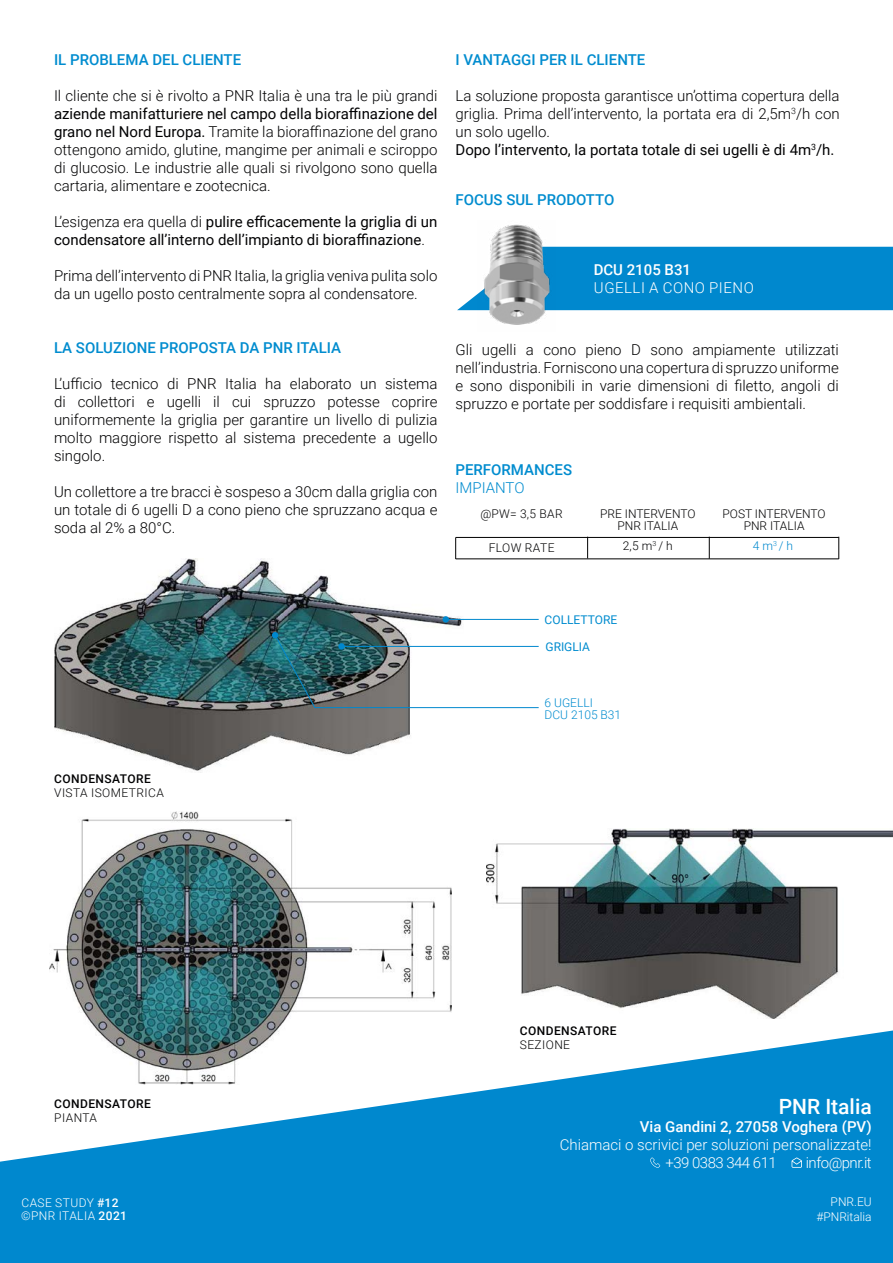
<style>
.page{position:relative;width:893px;height:1263px;background:#fff}
.page>*{position:absolute;margin:0;border:0;box-sizing:border-box;transform-origin:0 0}
.t1{font:500 21px "Roboto";color:#fff}
.t2{font:300 15px/18px "Roboto";color:#020203;text-align:justify}
.t3{font:15px/18px "Roboto";color:#020203}
.t4{font:500 15px "Roboto";color:#008ccf}
.t5{font:300 15px/18px "Roboto";color:#fff}
.t6{font:500 15px "Roboto";color:#fff}
.t7{font:300 15px "Roboto";letter-spacing:.035em;color:#fff}
.t8{font:300 15px "Roboto";letter-spacing:-.035em;color:#fff}
.t9{font:300 15px "Roboto";color:#008ccf}
.t10{font:300 12px/12px "Roboto";color:#020203;text-align:center}
.t11{font:500 12px "Roboto";letter-spacing:.035em;color:#020203}
.t12{font:300 12px "Roboto";letter-spacing:.035em;color:#020203}
.t13{font:300 12px/13.5px "Roboto";letter-spacing:.035em;color:#fff}
.t14{font:12px "Roboto";color:#008ccf}
.t15{font:300 12px/12px "Roboto";color:#008ccf}
.t16{font:300 12px/14.4px "Roboto";letter-spacing:.015em;color:#fff;text-align:right}
.t17{font:300 12px "Roboto";color:#0088ce}
.s1{font-weight:400}
.s2{font-weight:300}
.s3{font-weight:500}
</style>
<div class="page">
<svg style="left:0;top:1030px;width:893px;height:233px;fill:#0088ce"></svg>
<div style="left:457px;top:247px;width:436px;height:63px;background:#0088ce"></div>
<img style="left:486px;top:828px;width:407px;height:190px">
<img style="left:54px;top:559px;width:409px;height:212px">
<img style="left:478px;top:224px;width:78px;height:101px">
<img style="left:49px;top:811px;width:403px;height:273px">
<hr style="left:456px;top:537px;width:383px;height:1px;background:#000">
<hr style="left:456px;top:559px;width:383px;height:1px;background:#000">
<svg style="left:455px;top:537px;width:1px;height:22px"></svg>
<svg style="left:587px;top:538px;width:1px;height:20px"></svg>
<svg style="left:709px;top:538px;width:1px;height:21px"></svg>
<svg style="left:838px;top:537px;width:1px;height:22px"></svg>
<svg style="left:272px;top:632px;width:267px;height:76px"></svg>
<svg style="left:792px;top:1157px;width:10px;height:11px"></svg>
<svg style="left:650px;top:1157px;width:10px;height:11px"></svg>
<div style="left:338px;top:643px;width:7px;height:7px;background:#0088ce;border-radius:50%"></div>
<div style="left:443px;top:616px;width:6px;height:7px;background:#0088ce;border-radius:50%"></div>
<hr style="left:342px;top:646px;width:197px;height:1px;background:#0088ce">
<hr style="left:446px;top:619px;width:93px;height:1px;background:#0088ce">
<p class="t4" style="left:54px;top:49px;width:189px">IL PROBLEMA DEL CLIENTE</p>
<p class="t2" style="left:54px;top:86px;width:385px">Il cliente che si è rivolto a PNR Italia è una tra le più grandi</p>
<p class="t2" style="left:54px;top:104px;width:385px"><span class="s1">aziende manifatturiere nel campo della bioraffinazione del grano nel Nord Europa.</span> Tramite la bioraffinazione del grano ottengono amido, glutine, mangime per animali e sciroppo di glucosio. Le industrie alle quali si rivolgono sono quella cartaria, alimentare e zootecnica.</p>
<p class="t3" style="left:54px;top:212px;width:385px"><span class="s2">L’esigenza era quella di</span> pulire efficacemente la griglia di un condensatore all’interno dell’impianto di bioraffinazione<span class="s2">.</span></p>
<p class="t2" style="left:54px;top:266px;width:385px">Prima dell’intervento di PNR Italia, la griglia veniva pulita solo da un ugello posto centralmente sopra al condensatore.</p>
<p class="t4" style="left:54px;top:337px;width:289px">LA SOLUZIONE PROPOSTA DA PNR ITALIA</p>
<p class="t2" style="left:54px;top:374px;width:385px">L’ufficio tecnico di PNR Italia ha elaborato un sistema di collettori e ugelli il cui spruzzo potesse coprire uniformemente la griglia per garantire un livello di pulizia molto maggiore rispetto al sistema precedente a ugello singolo.</p>
<p class="t2" style="left:54px;top:482px;width:385px">Un collettore a tre bracci è sospeso a 30cm dalla griglia con un totale di 6 ugelli D a cono pieno che spruzzano acqua e soda al 2% a 80°C.</p>
<p class="t4" style="left:455px;top:49px;width:191px">I VANTAGGI PER IL CLIENTE</p>
<p class="t2" style="left:455px;top:86px;width:386px;text-align:left">La soluzione proposta garantisce un’ottima copertura della griglia. Prima dell’intervento, la portata era di 2,5m<sup>3</sup>/h con un solo ugello.<br><span class="s1">Dopo l’intervento, la portata totale di sei ugelli è di 4m</span><sup>3</sup><span class="s1">/h.</span></p>
<p class="t4" style="left:455px;top:190px;width:160px">FOCUS SUL PRODOTTO</p>
<p class="t6" style="left:594px;top:259px;width:99px">DCU 2105 B31</p>
<p class="t7" style="left:594px;top:277px;width:161px">UGELLI A CONO PIENO</p>
<p class="t2" style="left:455px;top:340px;width:385px">Gli ugelli a cono pieno D sono ampiamente utilizzati nell’industria. Forniscono una copertura di spruzzo uniforme e sono disponibili in varie dimensioni di filetto, angoli di spruzzo e portate per soddisfare i requisiti ambientali.</p>
<p class="t4" style="left:455px;top:459px;width:118px">PERFORMANCES</p>
<p class="t9" style="left:455px;top:477px;width:71px">IMPIANTO</p>
<p class="t10" style="left:480px;top:507px;width:84px">@PW= 3,5 BAR</p>
<p class="t12" style="left:489px;top:539px;width:67px">FLOW RATE</p>
<p class="t10" style="left:600px;top:507px;width:97px">PRE INTERVENTO<br>PNR ITALIA</p>
<p class="t10" style="left:722px;top:507px;width:105px">POST INTERVENTO<br>PNR ITALIA</p>
<p class="t10" style="left:623px;top:540px;width:51px">2,5 m<sup>3</sup> / h</p>
<p class="t17" style="left:753px;top:538px;width:42px">4 m<sup>3</sup>/ h</p>
<p class="t11" style="left:54px;top:770px;width:98px">CONDENSATORE</p>
<p class="t12" style="left:54px;top:784px;width:111px">VISTA ISOMETRICA</p>
<p class="t14" style="left:545px;top:612px;width:74px">COLLETTORE</p>
<p class="t14" style="left:545px;top:639px;width:46px">GRIGLIA</p>
<p class="t15" style="left:545px;top:696px;width:78px">6 UGELLI<br>DCU 2105 B31</p>
<p class="t11" style="left:54px;top:1095px;width:98px">CONDENSATORE</p>
<p class="t10" style="left:54px;top:1111px;width:44px">PIANTA</p>
<p class="t13" style="left:21px;top:1195px;width:107px">CASE STUDY <span class="s3">#12 </span>©PNR ITALIA <span class="s3">2021</span></p>
<p class="t11" style="left:520px;top:1022px;width:98px">CONDENSATORE</p>
<p class="t12" style="left:520px;top:1036px;width:52px">SEZIONE</p>
<h1 class="t1" style="left:779px;top:1092px;width:95px">PNR Italia</h1>
<p class="t6" style="left:640px;top:1116px;width:233px">Via Gandini 2, 27058 Voghera (PV)</p>
<p class="t5" style="left:665px;top:1135px;width:208px;text-indent:-106px">Chiamaci o scrivici per soluzioni personalizzate! +39 0383 344 611</p>
<p class="t8" style="left:806px;top:1152px;width:67px">info@pnr.it</p>
<p class="t16" style="left:816px;top:1194px;width:57px">PNR.EU #PNRitalia</p>
</div>
